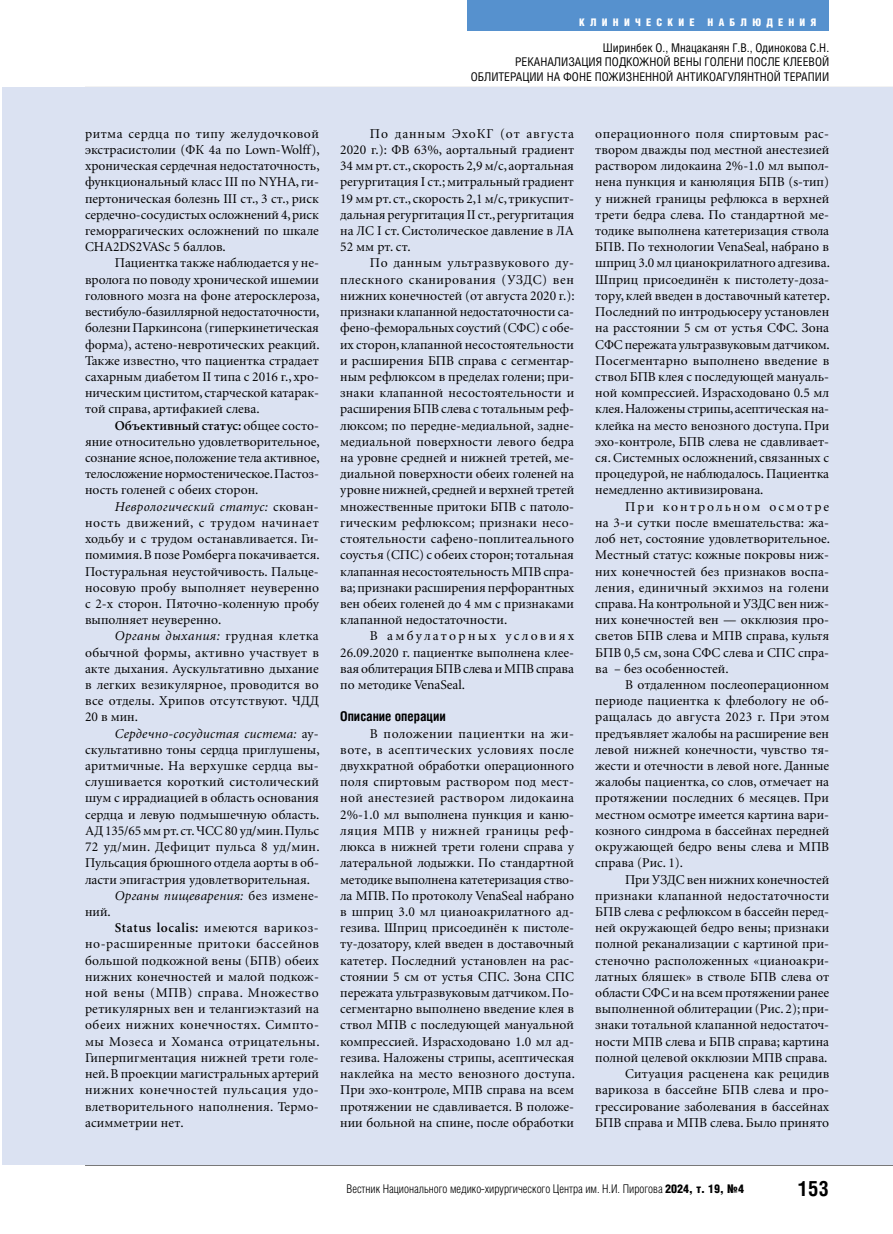
<style>
.page{position:relative;width:893px;height:1234px;background:#fff}
.page>*{position:absolute;margin:0;border:0;box-sizing:border-box;transform-origin:0 0}
.t1{font:700 21px "Helios Cond";color:#000}
.main_text_material{font:13.5px/16.2px "Minion Cyr";color:#000;text-align:justify}
.main_text_material-2{font:italic 13.5px "Minion Cyr";letter-spacing:.01em;color:#000}
.text_title_MATERIAL{font:700 13.5px "Helios Cond";color:#000}
.t2{font:12px "Helios Cond";color:#000}
.t3{font:300 12px "Helios Cond";color:#000}
.t4{font:900 10.5px "Helios Cond";letter-spacing:.5em;color:#fff}
.s1{font-weight:600}
.s2{font-style:italic}
.s3{font-style:normal}
.s4{font-weight:900}
</style>
<div class="page">
<hr style="left:85px;top:1164px;width:808px;height:1px;background:#000">
<div style="left:468px;top:0;width:361px;height:30px;background:#5691ce"></div>
<div style="left:2px;top:87px;width:891px;height:1077px;background:#dbe2f2"></div>
<p class="main_text_material" style="left:85px;top:125px;width:236px">ритма сердца по типу желудочковой экстрасистолии (ФК 4а по Lown-Wolff), хроническая сердечная недостаточность, функциональный класс III по NYHA, ги&shy;пертоническая болезнь III ст., 3 ст., риск сердечно-сосудистых осложнений 4, риск геморрагических осложнений по шкале CHA2DS2VASc 5 баллов.</p>
<p class="main_text_material" style="left:85px;top:255px;width:236px;text-indent:30px">Пациентка также наблюдается у не&shy;вролога по поводу хронической ишемии головного мозга на фоне атеросклероза, вестибуло-базиллярной недостаточности, болезни Паркинсона (гиперкинетическая форма), астено-невротических реакций.<br>Также известно, что пациентка страдает сахарным диабетом II типа с 2016 г., хро&shy;ническим циститом, старческой катарак&shy;той справа, артифакией слева.</p>
<p class="main_text_material" style="left:85px;top:417px;width:236px;text-indent:30px"><span class="s1">Объективный статус:</span> общее состо&shy;яние относительно удовлетворительное, сознание ясное, положение тела активное, телосложение нормостеническое. Пастоз&shy;ность голеней с обеих сторон.</p>
<p class="main_text_material" style="left:85px;top:498px;width:236px;text-indent:30px"><span class="s2">Неврологический статус:</span> скован&shy;ность движений, с трудом начинает ходьбу и с трудом останавливается. Ги&shy;помимия. В позе Ромберга покачивается.<br>Постуральная неустойчивость. Пальце&shy;носовую пробу выполняет неуверенно с 2-х сторон. Пяточно-коленную пробу выполняет неуверенно.</p>
<p class="main_text_material" style="left:85px;top:627px;width:235px;text-indent:30px"><span class="s2">Органы дыхания:</span> грудная клетка обычной формы, активно участвует в акте дыхания. Аускультативно дыхание в легких везикулярное, проводится во все отделы. Хрипов отсутствуют. ЧДД 20 в мин.</p>
<p class="main_text_material" style="left:85px;top:724px;width:236px;text-indent:30px"><span class="s2">Сердечно-сосудистая система:</span> ау&shy;скультативно тоны сердца приглушены, аритмичные. На верхушке сердца вы&shy;слушивается короткий систолический шум с иррадиацией в область основания сердца и левую подмышечную область.<br>АД 135/65 мм рт. ст. ЧСС 80 уд/мин. Пульс 72 уд/мин. Дефицит пульса 8 уд/мин.<br>Пульсация брюшного отдела аорты в об&shy;ласти эпигастрия удовлетворительная.</p>
<p class="main_text_material-2" style="left:115px;top:887px;width:206px">Органы пищеварения: <span class="s3">без измене-</span></p>
<p class="main_text_material" style="left:85px;top:903px;width:27px">ний.</p>
<p class="main_text_material" style="left:85px;top:919px;width:236px;text-indent:30px"><span class="s1">Status localis:</span> имеются варикоз&shy;но-расширенные притоки бассейнов большой подкожной вены (БПВ) обеих нижних конечностей и малой подкож&shy;ной вены (МПВ) справа. Множество ретикулярных вен и телангиэктазий на обеих нижних конечностях. Симпто&shy;мы Мозеса и Хоманса отрицательны.<br>Гиперпигментация нижней трети голе&shy;ней. В проекции магистральных артерий нижних конечностей пульсация удо&shy;влетворительного наполнения. Термо&shy;асимметрии нет.</p>
<p class="t4" style="left:579px;top:16px;width:117px">КЛИНИЧЕСКИЕ</p>
<p class="t4" style="left:708px;top:16px;width:110px">НАБЛЮДЕНИЯ</p>
<p class="t2" style="left:603px;top:41px;width:228px">Ширинбек О., Мнацаканян Г.В., Одинокова С.Н.</p>
<p class="t2" style="left:515px;top:55px;width:316px">РЕКАНАЛИЗАЦИЯ ПОДКОЖНОЙ ВЕНЫ ГОЛЕНИ ПОСЛЕ КЛЕЕВОЙ</p>
<p class="t2" style="left:471px;top:69px;width:360px">ОБЛИТЕРАЦИИ НА ФОНЕ ПОЖИЗНЕННОЙ АНТИКОАГУЛЯНТНОЙ ТЕРАПИИ</p>
<p class="main_text_material" style="left:340px;top:125px;width:235px;text-indent:30px">По данным ЭхоКГ (от августа 2020 г.): ФВ 63%, аортальный градиент 34 мм рт. ст., скорость 2,9 м/с, аортальная регургитация I ст.; митральный градиент 19 мм рт. ст., скорость 2,1 м/с, трикуспит&shy;дальная регургитация II ст., регургитация на ЛС I ст. Систолическое давление в ЛА 52 мм рт. ст.</p>
<p class="main_text_material" style="left:340px;top:255px;width:236px;text-indent:30px">По данным ультразвукового ду&shy;плескного сканирования (УЗДС) вен нижних конечностей (от августа 2020 г.): признаки клапанной недостаточности са&shy;фено-феморальных соустий (СФС) с обе&shy;их сторон, клапанной несостоятельности и расширения БПВ справа с сегментар&shy;ным рефлюксом в пределах голени; при&shy;знаки клапанной несостоятельности и расширения БПВ слева с тотальным реф&shy;люксом; по передне-медиальной, задне&shy;медиальной поверхности левого бедра на уровне средней и нижней третей, ме&shy;диальной поверхности обеих голеней на уровне нижней, средней и верхней третей множественные притоки БПВ с патоло&shy;гическим рефлюксом; признаки несо&shy;стоятельности сафено-поплитеального соустья (СПС) с обеих сторон; тотальная клапанная несостоятельность МПВ спра&shy;ва; признаки расширения перфорантных вен обеих голеней до 4 мм с признаками клапанной недостаточности.</p>
<p class="main_text_material" style="left:340px;top:627px;width:235px;text-indent:30px">В амбулаторных условиях 26.09.2020 г. пациентке выполнена клее&shy;вая облитерация БПВ слева и МПВ справа по методике VenaSeal.</p>
<p class="text_title_MATERIAL" style="left:340px;top:708px;width:107px">Описание операции</p>
<p class="main_text_material" style="left:340px;top:724px;width:236px;text-indent:30px">В положении пациентки на жи&shy;воте, в асептических условиях после двухкратной обработки операционного поля спиртовым раствором под мест&shy;ной анестезией раствором лидокаина 2%-1.0 мл выполнена пункция и каню&shy;ляция МПВ у нижней границы реф&shy;люкса в нижней трети голени справа у латеральной лодыжки. По стандартной методике выполнена катетеризация ство&shy;ла МПВ. По протоколу VenaSeal набрано в шприц 3.0 мл цианоакрилатного ад&shy;гезива. Шприц присоединён к пистоле&shy;ту-дозатору, клей введен в доставочный катетер. Последний установлен на рас&shy;стоянии 5 см от устья СПС. Зона СПС пережата ультразвуковым датчиком. По&shy;сегментарно выполнено введение клея в ствол МПВ с последующей мануальной компрессией. Израсходовано 1.0 мл ад&shy;гезива. Наложены стрипы, асептическая наклейка на место венозного доступа.<br>При эхо-контроле, МПВ справа на всем протяжении не сдавливается. В положе&shy;нии больной на спине, после обработки</p>
<p class="main_text_material" style="left:595px;top:125px;width:236px">операционного поля спиртовым рас&shy;твором дважды под местной анестезией раствором лидокаина 2%-1.0 мл выпол&shy;нена пункция и канюляция БПВ (s-тип) у нижней границы рефлюкса в верхней трети бедра слева. По стандартной ме&shy;тодике выполнена катетеризация ствола БПВ. По технологии VenaSeal, набрано в шприц 3.0 мл цианокрилатного адгезива.<br>Шприц присоединён к пистолету-доза&shy;тору, клей введен в доставочный катетер.<br>Последний по интродьюсеру установлен на расстоянии 5 см от устья СФС. Зона СФС пережата ультразвуковым датчиком.<br>Посегментарно выполнено введение в ствол БПВ клея с последующей мануаль&shy;ной компрессией. Израсходовано 0.5 мл клея. Наложены стрипы, асептическая на&shy;клейка на место венозного доступа. При эхо-контроле, БПВ слева не сдавливает&shy;ся. Системных осложнений, связанных с процедурой, не наблюдалось. Пациентка немедленно активизирована.</p>
<p class="main_text_material" style="left:595px;top:498px;width:236px;text-indent:30px">При контрольном осмотре на 3-и сутки после вмешательства: жа&shy;лоб нет, состояние удовлетворительное.<br>Местный статус: кожные покровы ниж&shy;них конечностей без признаков воспа&shy;ления, единичный экхимоз на голени справа. На контрольной и УЗДС вен ниж&shy;них конечностей вен — окклюзия про&shy;светов БПВ слева и МПВ справа, культя БПВ 0,5 см, зона СФС слева и СПС спра&shy;ва – без особенностей.</p>
<p class="main_text_material" style="left:595px;top:676px;width:236px;text-indent:30px">В отдаленном послеоперационном периоде пациентка к флебологу не об&shy;ращалась до августа 2023 г. При этом предъявляет жалобы на расширение вен левой нижней конечности, чувство тя&shy;жести и отечности в левой ноге. Данные жалобы пациентка, со слов, отмечает на протяжении последних 6 месяцев. При местном осмотре имеется картина вари&shy;козного синдрома в бассейнах передней окружающей бедро вены слева и МПВ справа (Рис. 1).</p>
<p class="main_text_material" style="left:595px;top:870px;width:236px;text-indent:30px">При УЗДС вен нижних конечностей признаки клапанной недостаточности БПВ слева с рефлюксом в бассейн перед&shy;ней окружающей бедро вены; признаки полной реканализации с картиной при&shy;стеночно расположенных «цианоакри&shy;латных бляшек» в стволе БПВ слева от области СФС и на всем протяжении ранее выполненной облитерации (Рис. 2); при&shy;знаки тотальной клапанной недостаточ&shy;ности МПВ слева и БПВ справа; картина полной целевой окклюзии МПВ справа.</p>
<p class="main_text_material" style="left:595px;top:1065px;width:235px;text-indent:30px">Ситуация расценена как рецидив варикоза в бассейне БПВ слева и про&shy;грессирование заболевания в бассейнах БПВ справа и МПВ слева. Было принято</p>
<p class="t3" style="left:346px;top:1181px;width:399px">Вестник Национального медико-хирургического Центра им. Н.И. Пирогова <span class="s4">2024, т. 19, №4</span></p>
<p class="t1" style="left:798px;top:1175px;width:33px">153</p>
</div>
